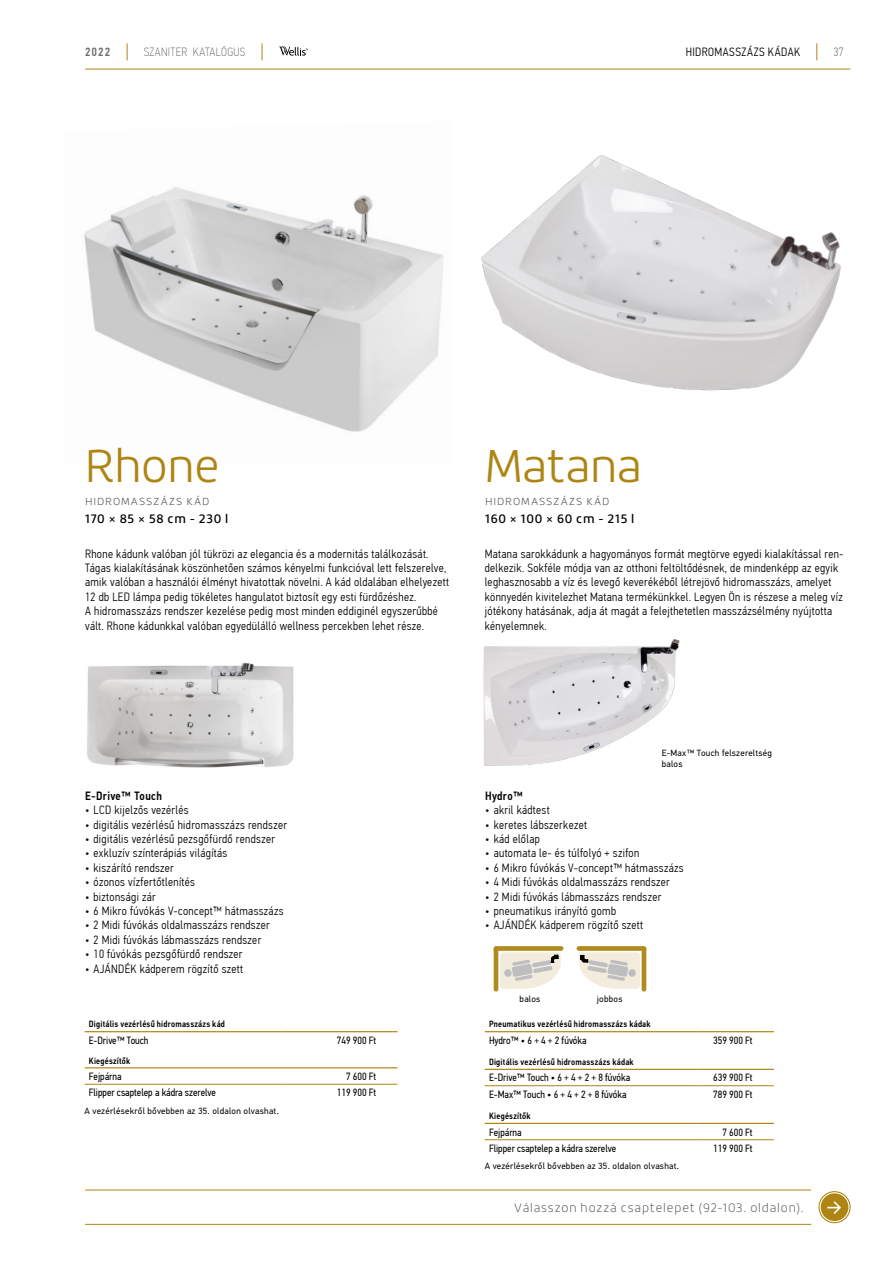
<style>
.page{position:relative;width:893px;height:1263px;background:#fff}
.page>*{position:absolute;margin:0;border:0;box-sizing:border-box;transform-origin:0 0}
._10_TITLE-a{font:300 45px "Roihu";letter-spacing:-.01em;color:#ae8513}
.t1{font:500 18px "Roihu";color:#fff}
._01a_TEXT-kenyer{font:300 12px/14.4px "PF Din Text Cond Pro";letter-spacing:.03em;color:#000}
.XX_FOOT_text{font:200 12px "Roihu";letter-spacing:.05em;color:#58595b}
._10_TEXT-size{font:500 12px "Roihu";letter-spacing:.06em;color:#000}
._10_SUBTITLE-a{font:200 12px "Roihu";letter-spacing:.075em;color:#58595b}
._01a_TEXT-kenyer-2{font:500 12px "PF Din Text Cond Pro";letter-spacing:.03em;color:#000}
.XX_HEAD_text{font:300 12px "PF Din Text Cond Pro";letter-spacing:.045em;color:#000}
.XX_HEAD_text-fix{font:100 12px "PF Din Text Cond Pro";letter-spacing:.03em;color:#6d6e71}
.XX_HEAD_text-fix-2{font:500 12px "PF Din Text Cond Pro";color:#6d6e71}
.XX_HEAD_Pagina{font:100 12px "PF Din Text Cond Pro";color:#58595b}
.TT_TABLE-text{font:10.5px "PF Din Text Cond Pro";color:#000}
.TT_TABLE-head{font:500 9px "PF Din Text Cond Pro";letter-spacing:.025em;color:#000}
._01b_TEXT_kepala{font:9px "PF Din Text Universal";letter-spacing:.03em;color:#000}
</style>
<div class="page">
<svg style="left:816px;top:43px;width:1px;height:17px"></svg>
<hr style="left:85px;top:1190px;width:726px;height:1px;background:#ae8513">
<hr style="left:85px;top:1224px;width:726px;height:1px;background:#ae8513">
<svg style="left:821px;top:1193px;width:27px;height:28px"></svg>
<div style="left:818px;top:1191px;width:33px;height:32px;border:1px solid #ae8513;border-radius:50%"></div>
<svg style="left:279px;top:46px;width:29px;height:10px"></svg>
<svg style="left:262px;top:43px;width:1px;height:17px"></svg>
<svg style="left:127px;top:43px;width:1px;height:17px"></svg>
<hr style="left:85px;top:69px;width:765px;height:1px;background:#ae8513">
<img style="left:481px;top:155px;width:360px;height:236px">
<hr style="left:494px;top:947px;width:4px;height:44px;background:#b28a1e;border-radius:2px">
<svg style="left:494px;top:946px;width:69px;height:43px"></svg>
<hr style="left:642px;top:947px;width:4px;height:44px;background:#b28a1e;border-radius:2px">
<svg style="left:577px;top:946px;width:69px;height:43px"></svg>
<hr style="left:485px;top:1031px;width:212px;height:1px;background:#ae8513">
<hr style="left:485px;top:1069px;width:212px;height:1px;background:#ae8513">
<hr style="left:485px;top:1123px;width:212px;height:1px;background:#ae8513">
<hr style="left:697px;top:1031px;width:77px;height:1px;background:#ae8513">
<hr style="left:697px;top:1069px;width:77px;height:1px;background:#ae8513">
<hr style="left:697px;top:1123px;width:77px;height:1px;background:#ae8513">
<hr style="left:485px;top:1085px;width:212px;height:1px;background:#ae8513">
<hr style="left:697px;top:1085px;width:77px;height:1px;background:#ae8513">
<hr style="left:485px;top:1139px;width:212px;height:1px;background:#ae8513">
<hr style="left:697px;top:1139px;width:77px;height:1px;background:#ae8513">
<img style="left:483px;top:639px;width:197px;height:127px">
<img style="left:84px;top:187px;width:360px;height:245px">
<hr style="left:85px;top:1031px;width:195px;height:1px;background:#ae8513">
<hr style="left:85px;top:1067px;width:195px;height:1px;background:#ae8513">
<hr style="left:280px;top:1031px;width:117px;height:1px;background:#ae8513">
<hr style="left:280px;top:1067px;width:117px;height:1px;background:#ae8513">
<hr style="left:85px;top:1084px;width:195px;height:1px;background:#ae8513">
<hr style="left:280px;top:1084px;width:117px;height:1px;background:#ae8513">
<img style="left:87px;top:663px;width:207px;height:105px">
<p class="XX_HEAD_text-fix-2" style="left:85px;top:45px;width:27px">2022</p>
<p class="XX_HEAD_text-fix" style="left:144px;top:45px;width:103px">SZANITER KATALÓGUS</p>
<p class="XX_HEAD_text" style="left:686px;top:45px;width:116px">HIDROMASSZÁZS KÁDAK</p>
<p class="XX_HEAD_Pagina" style="left:833px;top:45px;width:12px">37</p>
<p class="_10_TITLE-a" style="left:85px;top:440px;width:136px">Rhone</p>
<p class="_10_SUBTITLE-a" style="left:85px;top:494px;width:126px">hidromasszázs kád</p>
<p class="_10_TEXT-size" style="left:85px;top:512px;width:145px">170 × 85 × 58 cm - 230 l</p>
<p class="_01a_TEXT-kenyer" style="left:85px;top:546px;width:365px">Rhone kádunk valóban jól tükrözi az elegancia és a modernitás találkozását.<br>Tágas kialakításának köszönhetően számos kényelmi funkcióval lett felszerelve, amik valóban a használói élményt hivatottak növelni. A kád oldalában elhelyezett 12 db LED lámpa pedig tökéletes hangulatot biztosít egy esti fürdőzéshez.<br>A hidromasszázs rendszer kezelése pedig most minden eddiginél egyszerűbbé vált. Rhone kádunkkal valóban egyedülálló wellness percekben lehet része.</p>
<p class="_10_TITLE-a" style="left:485px;top:440px;width:158px">Matana</p>
<p class="_10_SUBTITLE-a" style="left:485px;top:494px;width:126px">hidromasszázs kád</p>
<p class="_10_TEXT-size" style="left:485px;top:512px;width:151px">160 × 100 × 60 cm - 215 l</p>
<p class="_01a_TEXT-kenyer" style="left:485px;top:546px;width:360px">Matana sarokkádunk a hagyományos formát megtörve egyedi kialakítással ren&shy;delkezik. Sokféle módja van az otthoni feltöltődésnek, de mindenképp az egyik leghasznosabb a víz és levegő keverékéből létrejövő hidromasszázs, amelyet könnyedén kivitelezhet Matana termékünkkel. Legyen Ön is részese a meleg víz jótékony hatásának, adja át magát a felejthetetlen masszázsélmény nyújtotta kényelemnek.</p>
<p class="_01a_TEXT-kenyer-2" style="left:85px;top:788px;width:78px">E-Drive™ Touch</p>
<p class="_01a_TEXT-kenyer" style="left:85px;top:803px;width:105px">• LCD kijelzős vezérlés</p>
<p class="_01a_TEXT-kenyer" style="left:85px;top:817px;width:203px">• digitális vezérlésű hidromasszázs rendszer</p>
<p class="_01a_TEXT-kenyer" style="left:85px;top:832px;width:191px">• digitális vezérlésű pezsgőfürdő rendszer</p>
<p class="_01a_TEXT-kenyer" style="left:85px;top:846px;width:144px">• exkluzív színterápiás világítás</p>
<p class="_01a_TEXT-kenyer" style="left:85px;top:860px;width:90px">• kiszárító rendszer</p>
<p class="_01a_TEXT-kenyer" style="left:85px;top:875px;width:111px">• ózonos vízfertőtlenítés</p>
<p class="_01a_TEXT-kenyer" style="left:85px;top:889px;width:72px">• biztonsági zár</p>
<p class="_01a_TEXT-kenyer" style="left:85px;top:904px;width:200px">• 6 Mikro fúvókás V-concept™ hátmasszázs</p>
<p class="_01a_TEXT-kenyer" style="left:85px;top:918px;width:186px">• 2 Midi fúvókás oldalmasszázs rendszer</p>
<p class="_01a_TEXT-kenyer" style="left:85px;top:932px;width:178px">• 2 Midi fúvókás lábmasszázs rendszer</p>
<p class="_01a_TEXT-kenyer" style="left:85px;top:947px;width:159px">• 10 fúvókás pezsgőfürdő rendszer</p>
<p class="_01a_TEXT-kenyer" style="left:85px;top:961px;width:160px">• AJÁNDÉK kádperem rögzítő szett</p>
<p class="TT_TABLE-head" style="left:89px;top:1019px;width:138px">Digitális vezérlésű hidromasszázs kád</p>
<p class="TT_TABLE-text" style="left:89px;top:1034px;width:61px">E-Drive™ Touch</p>
<p class="TT_TABLE-text" style="left:337px;top:1034px;width:41px">749 900 Ft</p>
<p class="TT_TABLE-head" style="left:89px;top:1055px;width:43px">Kiegészítők</p>
<p class="TT_TABLE-text" style="left:89px;top:1070px;width:34px">Fejpárna</p>
<p class="TT_TABLE-text" style="left:346px;top:1070px;width:32px">7 600 Ft</p>
<p class="TT_TABLE-text" style="left:89px;top:1086px;width:129px">Flipper csaptelep a kádra szerelve</p>
<p class="TT_TABLE-text" style="left:337px;top:1086px;width:41px">119 900 Ft</p>
<p class="_01b_TEXT_kepala" style="left:85px;top:1105px;width:196px">A vezérlésekről bővebben az 35. oldalon olvashat.</p>
<p class="_01b_TEXT_kepala" style="left:662px;top:747px;width:112px">E-Max™ Touch felszereltség</p>
<p class="_01b_TEXT_kepala" style="left:662px;top:758px;width:22px">balos</p>
<p class="_01a_TEXT-kenyer-2" style="left:485px;top:788px;width:39px">Hydro™</p>
<p class="_01a_TEXT-kenyer" style="left:485px;top:803px;width:66px">• akril kádtest</p>
<p class="_01a_TEXT-kenyer" style="left:485px;top:817px;width:103px">• keretes lábszerkezet</p>
<p class="_01a_TEXT-kenyer" style="left:485px;top:832px;width:56px">• kád előlap</p>
<p class="_01a_TEXT-kenyer" style="left:485px;top:846px;width:156px">• automata le- és túlfolyó + szifon</p>
<p class="_01a_TEXT-kenyer" style="left:485px;top:860px;width:200px">• 6 Mikro fúvókás V-concept™ hátmasszázs</p>
<p class="_01a_TEXT-kenyer" style="left:485px;top:875px;width:186px">• 4 Midi fúvókás oldalmasszázs rendszer</p>
<p class="_01a_TEXT-kenyer" style="left:485px;top:889px;width:178px">• 2 Midi fúvókás lábmasszázs rendszer</p>
<p class="_01a_TEXT-kenyer" style="left:485px;top:904px;width:132px">• pneumatikus irányító gomb</p>
<p class="_01a_TEXT-kenyer" style="left:485px;top:918px;width:160px">• AJÁNDÉK kádperem rögzítő szett</p>
<p class="_01b_TEXT_kepala" style="left:520px;top:994px;width:22px">balos</p>
<p class="_01b_TEXT_kepala" style="left:597px;top:994px;width:27px">jobbos</p>
<p class="TT_TABLE-head" style="left:489px;top:1019px;width:163px">Pneumatikus vezérlésű hidromasszázs kádak</p>
<p class="TT_TABLE-text" style="left:489px;top:1034px;width:99px">Hydro™ • 6 + 4 + 2 fúvóka</p>
<p class="TT_TABLE-text" style="left:713px;top:1034px;width:41px">359 900 Ft</p>
<p class="TT_TABLE-head" style="left:489px;top:1056px;width:146px">Digitális vezérlésű hidromasszázs kádak</p>
<p class="TT_TABLE-text" style="left:489px;top:1072px;width:143px">E-Drive™ Touch • 6 + 4 + 2 + 8 fúvóka</p>
<p class="TT_TABLE-text" style="left:713px;top:1072px;width:41px">639 900 Ft</p>
<p class="TT_TABLE-text" style="left:489px;top:1088px;width:139px">E-Max™ Touch • 6 + 4 + 2 + 8 fúvóka</p>
<p class="TT_TABLE-text" style="left:713px;top:1088px;width:41px">789 900 Ft</p>
<p class="TT_TABLE-head" style="left:489px;top:1110px;width:43px">Kiegészítők</p>
<p class="TT_TABLE-text" style="left:489px;top:1126px;width:34px">Fejpárna</p>
<p class="TT_TABLE-text" style="left:722px;top:1126px;width:32px">7 600 Ft</p>
<p class="TT_TABLE-text" style="left:489px;top:1142px;width:129px">Flipper csaptelep a kádra szerelve</p>
<p class="TT_TABLE-text" style="left:713px;top:1142px;width:41px">119 900 Ft</p>
<p class="_01b_TEXT_kepala" style="left:485px;top:1161px;width:196px">A vezérlésekről bővebben az 35. oldalon olvashat.</p>
<p class="XX_FOOT_text" style="left:514px;top:1200px;width:291px">Válasszon hozzá csaptelepet (92-103. oldalon).</p>
<p class="t1" style="left:826px;top:1197px;width:18px">→</p>
</div>
